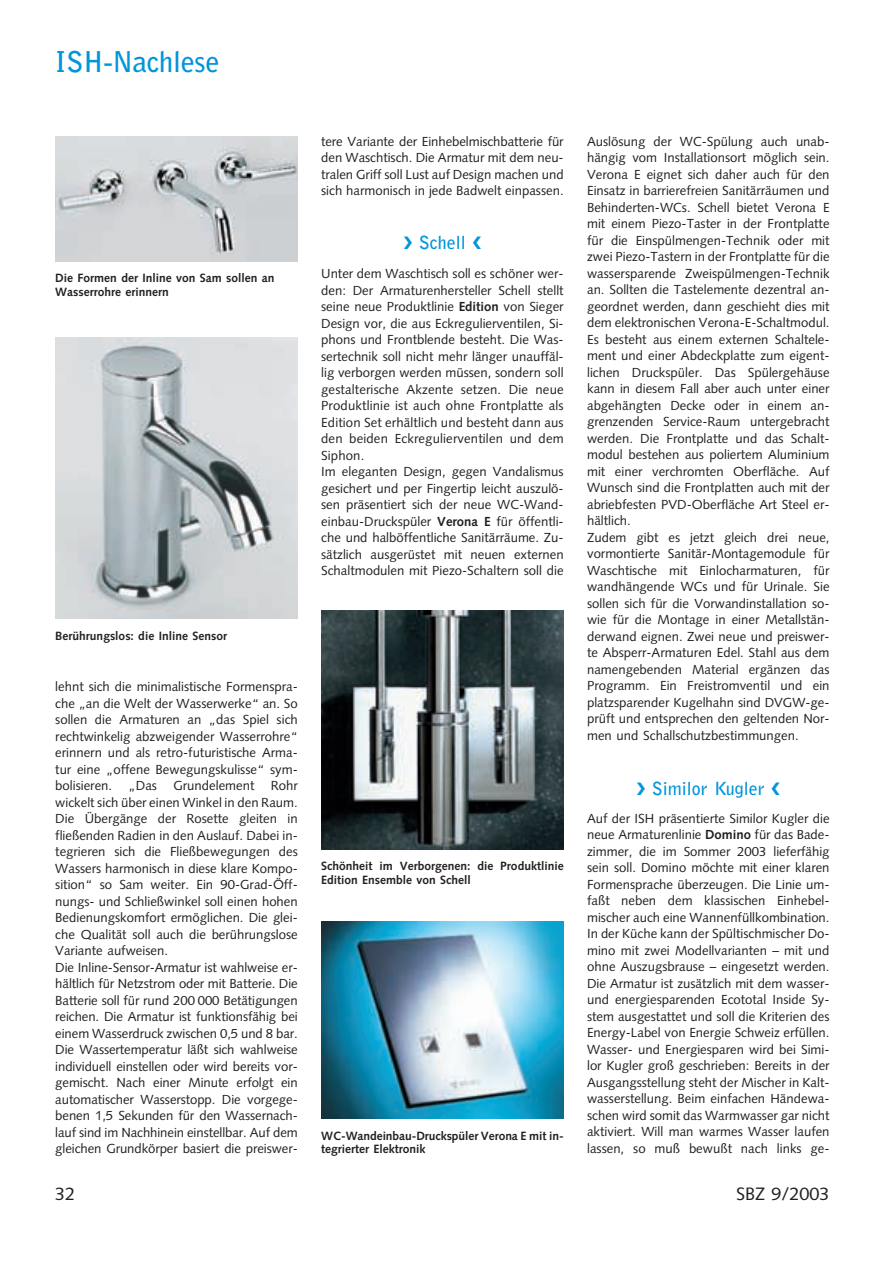
<style>
.page{position:relative;width:893px;height:1263px;background:#fff}
.page>*{position:absolute;margin:0;border:0;box-sizing:border-box;transform-origin:0 0}
.t1{font:700 28.5px "Bell Gothic";letter-spacing:-.01em;color:#0095d9}
.t2{font:700 18px "Bell Gothic";color:#0095d9}
.t3{font:18px "Syntax";color:#231f20}
.t4{font:13.2px/16.5px "Syntax";color:#231f20}
.t5{font:700 12px/13.5px "Syntax";color:#231f20}
.s1{font-weight:700}
</style>
<div class="page">
<img style="left:55px;top:136px;width:243px;height:125px">
<img style="left:55px;top:337px;width:243px;height:282px">
<img style="left:321px;top:610px;width:242px;height:239px">
<img style="left:321px;top:922px;width:242px;height:197px">
<h1 class="t1" style="left:55px;top:51px;width:166px">ISH-Nachlese</h1>
<p class="t5" style="left:55px;top:272px;width:221px">Die Formen der Inline von Sam sollen an<br>Wasserrohre erinnern</p>
<p class="t5" style="left:55px;top:630px;width:173px">Berührungslos: die Inline Sensor</p>
<p class="t4" style="left:55px;top:680px;width:244px">lehnt sich die minimalistische Formenspra&shy;che „an die Welt der Wasserwerke“ an. So sollen die Armaturen an „das Spiel sich rechtwinkelig abzweigender Wasserrohre“ erinnern und als retro-futuristische Arma&shy;tur eine „offene Bewegungskulisse“ sym&shy;bolisieren. „Das Grundelement Rohr wickelt sich über einen Winkel in den Raum.<br>Die Übergänge der Rosette gleiten in fließenden Radien in den Auslauf. Dabei in&shy;tegrieren sich die Fließbewegungen des Wassers harmonisch in diese klare Kompo&shy;sition“ so Sam weiter. Ein 90-Grad-Öff&shy;nungs- und Schließwinkel soll einen hohen Bedienungskomfort ermöglichen. Die glei&shy;che Qualität soll auch die berührungslose Variante aufweisen.<br>Die Inline-Sensor-Armatur ist wahlweise er&shy;hältlich für Netzstrom oder mit Batterie. Die Batterie soll für rund 200 000 Betätigungen reichen. Die Armatur ist funktionsfähig bei einem Wasserdruck zwischen 0,5 und 8 bar.<br>Die Wassertemperatur läßt sich wahlweise individuell einstellen oder wird bereits vor&shy;gemischt. Nach einer Minute erfolgt ein automatischer Wasserstopp. Die vorgege&shy;benen 1,5 Sekunden für den Wassernach&shy;lauf sind im Nachhinein einstellbar. Auf dem gleichen Grundkörper basiert die preiswer-</p>
<p class="t4" style="left:321px;top:134px;width:244px;text-align:justify">tere Variante der Einhebelmischbatterie für den Waschtisch. Die Armatur mit dem neu&shy;tralen Griff soll Lust auf Design machen und sich harmonisch in jede Badwelt einpassen.</p>
<h2 class="t2" style="left:419px;top:235px;width:48px">Schell</h2>
<p class="t4" style="left:321px;top:267px;width:244px">Unter dem Waschtisch soll es schöner wer&shy;den: Der Armaturenhersteller Schell stellt seine neue Produktlinie <span class="s1">Edition</span> von Sieger Design vor, die aus Eckregulierventilen, Si&shy;phons und Frontblende besteht. Die Was&shy;sertechnik soll nicht mehr länger unauffäl&shy;lig verborgen werden müssen, sondern soll gestalterische Akzente setzen. Die neue Produktlinie ist auch ohne Frontplatte als Edition Set erhältlich und besteht dann aus den beiden Eckregulierventilen und dem Siphon.<br>Im eleganten Design, gegen Vandalismus gesichert und per Fingertip leicht auszulö&shy;sen präsentiert sich der neue WC-Wand&shy;einbau-Druckspüler <span class="s1">Verona E</span> für öffentli&shy;che und halböffentliche Sanitärräume. Zu&shy;sätzlich ausgerüstet mit neuen externen Schaltmodulen mit Piezo-Schaltern soll die</p>
<p class="t5" style="left:321px;top:860px;width:244px">Schönheit im Verborgenen: die Produktlinie<br>Edition Ensemble von Schell</p>
<p class="t5" style="left:321px;top:1130px;width:244px">WC-Wandeinbau-Druckspüler Verona E mit in&shy;tegrierter Elektronik</p>
<p class="t4" style="left:587px;top:134px;width:244px">Auslösung der WC-Spülung auch unab&shy;hängig vom Installationsort möglich sein.<br>Verona E eignet sich daher auch für den Einsatz in barrierefreien Sanitärräumen und Behinderten-WCs. Schell bietet Verona E mit einem Piezo-Taster in der Frontplatte für die Einspülmengen-Technik oder mit zwei Piezo-Tastern in der Frontplatte für die wassersparende Zweispülmengen-Technik an. Sollten die Tastelemente dezentral an&shy;geordnet werden, dann geschieht dies mit dem elektronischen Verona-E-Schaltmodul.<br>Es besteht aus einem externen Schaltele&shy;ment und einer Abdeckplatte zum eigent&shy;lichen Druckspüler. Das Spülergehäuse kann in diesem Fall aber auch unter einer abgehängten Decke oder in einem an&shy;grenzenden Service-Raum untergebracht werden. Die Frontplatte und das Schalt&shy;modul bestehen aus poliertem Aluminium mit einer verchromten Oberfläche. Auf Wunsch sind die Frontplatten auch mit der abriebfesten PVD-Oberfläche Art Steel er&shy;hältlich.<br>Zudem gibt es jetzt gleich drei neue, vormontierte Sanitär-Montagemodule für Waschtische mit Einlocharmaturen, für wandhängende WCs und für Urinale. Sie sollen sich für die Vorwandinstallation so&shy;wie für die Montage in einer Metallstän&shy;derwand eignen. Zwei neue und preiswer&shy;te Absperr-Armaturen Edel. Stahl aus dem namengebenden Material ergänzen das Programm. Ein Freistromventil und ein platzsparender Kugelhahn sind DVGW-ge&shy;prüft und entsprechen den geltenden Nor&shy;men und Schallschutzbestimmungen.</p>
<h2 class="t2" style="left:652px;top:782px;width:114px">Similor Kugler</h2>
<p class="t4" style="left:587px;top:811px;width:244px;text-align:justify">Auf der ISH präsentierte Similor Kugler die neue Armaturenlinie <span class="s1">Domino</span> für das Bade&shy;zimmer, die im Sommer 2003 lieferfähig sein soll. Domino möchte mit einer klaren Formensprache überzeugen. Die Linie um&shy;faßt neben dem klassischen Einhebel&shy;mischer auch eine Wannenfüllkombination.<br>In der Küche kann der Spültischmischer Do&shy;mino mit zwei Modellvarianten – mit und ohne Auszugsbrause – eingesetzt werden.<br>Die Armatur ist zusätzlich mit dem wasser&shy;und energiesparenden Ecototal Inside Sy&shy;stem ausgestattet und soll die Kriterien des Energy-Label von Energie Schweiz erfüllen.<br>Wasser- und Energiesparen wird bei Simi&shy;lor Kugler groß geschrieben: Bereits in der Ausgangsstellung steht der Mischer in Kalt&shy;wasserstellung. Beim einfachen Händewa&shy;schen wird somit das Warmwasser gar nicht aktiviert. Will man warmes Wasser laufen lassen, so muß bewußt nach links ge-</p>
<h2 class="t3" style="left:55px;top:1186px;width:22px">32</h2>
<h2 class="t3" style="left:736px;top:1186px;width:95px">SBZ 9/2003</h2>
</div>
